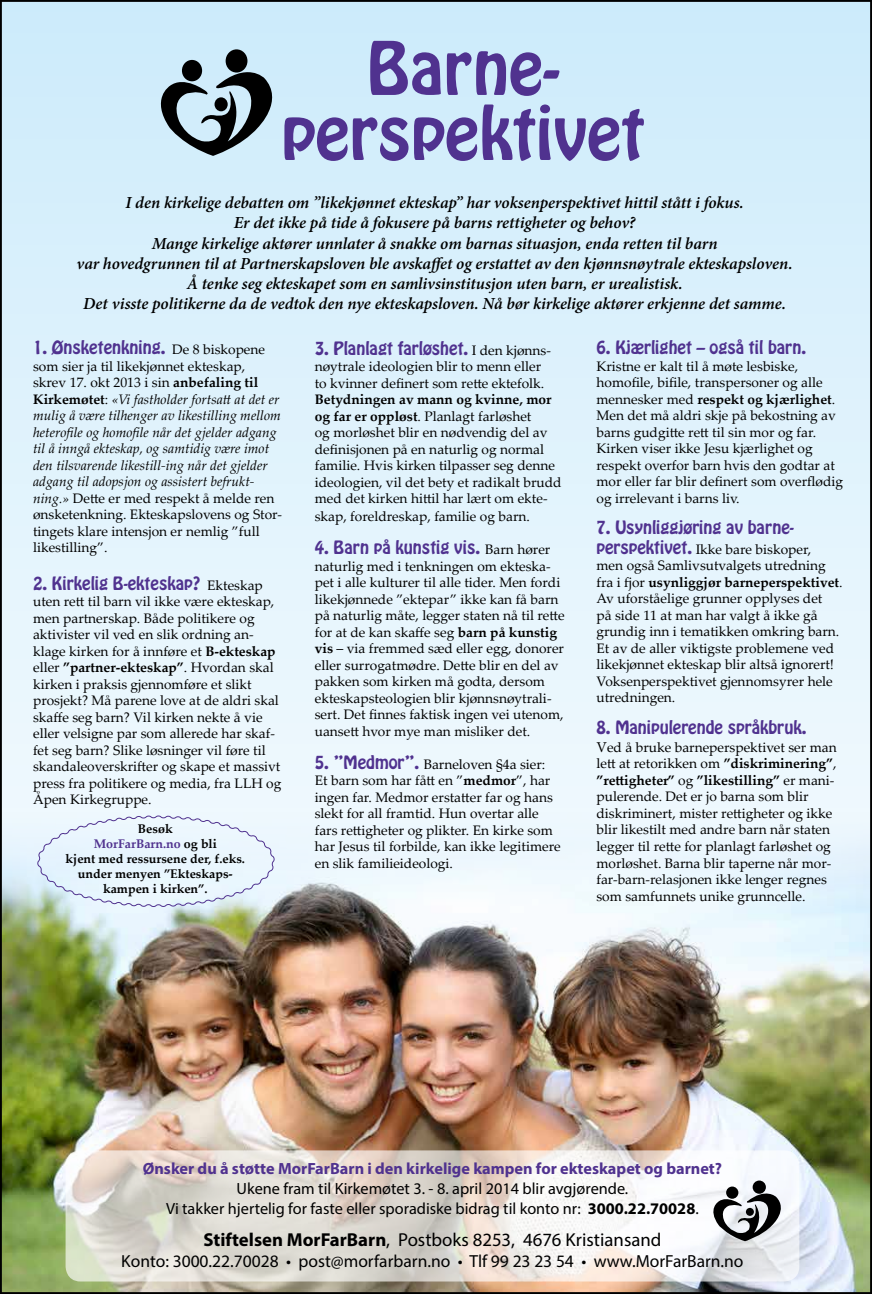
<style>
.page{position:relative;width:872px;height:1294px;background:#fff}
.page>*{position:absolute;margin:0;border:0;box-sizing:border-box;transform-origin:0 0}
.t1{font:65px/65px "Hobo Std";color:#50328f;text-align:center}
.t2{font:18.75px "Myriad Pro";color:#000}
.t3{font:17.5px "Myriad Pro";color:#000}
.t4{font:italic 600 16.88px/20.2px "Minion Pro";letter-spacing:-.005em;color:#000;text-align:center}
.t5{font:16.25px "Hobo Std";color:#50328f}
.t6{font:16.25px/19.5px "Myriad Pro";color:#000;text-align:center}
.t7{font:700 16.25px "Myriad Pro";color:#50328f}
.t8{font:13.75px/16.5px "Palatino Linotype";color:#000}
.t9{font:italic 13.75px/16.5px "Palatino Linotype";color:#000}
.t10{font:700 12.5px/15px "Palatino Linotype";color:#000;text-align:center}
.s1{font-family:"Palatino Linotype";font-size:13.75px;color:#000}
.s2{font-style:normal}
.s3{font-weight:700;font-style:normal}
.s4{font-weight:700}
.s5{color:#50328f}
.s6{font-family:"Hobo Std";font-size:16.25px;color:#50328f}
.s7{font-family:"Minion Pro";font-size:15px}
</style>
<div class="page">
<img style="left:0;top:0;width:872px;height:1293px">
<svg style="left:37px;top:814px;width:238px;height:93px;background:#e4f0f9"></svg>
<div style="left:226px;top:49px;width:21px;height:24px;background:#000;border-radius:50%"></div>
<svg style="left:158px;top:60px;width:117px;height:96px;background:#809199"></svg>
<svg style="left:752px;top:1180px;width:14px;height:13px"></svg>
<svg style="left:711px;top:1186px;width:71px;height:55px"></svg>
<h1 class="t1" style="left:281px;top:37px;width:365px">Barne&shy;perspektivet</h1>
<p class="t4" style="left:77px;top:192px;width:717px">I den kirkelige debatten om ”likekjønnet ekteskap” har voksenperspektivet hittil stått i fokus.<br>Er det ikke på tide å fokusere på barns rettigheter og behov?<br>Mange kirkelige aktører unnlater å snakke om barnas situasjon, enda retten til barn<br>var hovedgrunnen til at Partnerskapsloven ble avskaffet og erstattet av den kjønnsnøytrale ekteskapsloven.<br>Å tenke seg ekteskapet som en samlivsinstitusjon uten barn, er urealistisk.<br>Det visste politikerne da de vedtok den nye ekteskapsloven. Nå bør kirkelige aktører erkjenne det samme.</p>
<p class="t5" style="left:33px;top:336px;width:233px">1. Ønsketenkning. <span class="s1">De 8 biskopene</span></p>
<p class="t9" style="left:33px;top:357px;width:250px"><span class="s2">som sier ja til likekjønnet ekteskap,<br>skrev 17. okt 2013 i sin</span> <span class="s3">anbefaling til Kirkemøtet</span><span class="s2">:</span> «Vi fastholder fortsatt at det er mulig å være tilhenger av likestilling mellom heterofile og homofile når det gjelder adgang til å inngå ekteskap, og samtidig være imot den tilsvarende likestill-ing når det gjelder adgang til adopsjon og assistert befrukt&shy;ning.» <span class="s2">Dette er med respekt å melde ren ønsketenkning. Ekteskapslovens og Stor&shy;tingets klare intensjon er nemlig ”full likestilling”.</span></p>
<p class="t5" style="left:33px;top:572px;width:231px">2. Kirkelig B-ekteskap? <span class="s1">Ekteskap</span></p>
<p class="t8" style="left:33px;top:593px;width:250px">uten rett til barn vil ikke være ekteskap, men partnerskap. Både politikere og aktivister vil ved en slik ordning an&shy;klage kirken for å innføre et <span class="s4">B-ekteskap </span>eller <span class="s4">”partner-ekteskap”</span>. Hvordan skal kirken i praksis gjennomføre et slikt prosjekt? Må parene love at de aldri skal skaffe seg barn? Vil kirken nekte å vie eller velsigne par som allerede har skaf&shy;fet seg barn? Slike løsninger vil føre til skandaleoverskrifter og skape et massivt press fra politikere og media, fra LLH og Åpen Kirkegruppe.</p>
<p class="t10" style="left:66px;top:821px;width:181px">Besøk<br><span class="s5">MorFarBarn.no</span> og bli<br>kjent med ressursene der, f.eks. under menyen ”Ekteskaps&shy;kampen i kirken”.</p>
<p class="t5" style="left:315px;top:337px;width:238px">3. Planlagt farløshet. <span class="s1">I den kjønns-</span></p>
<p class="t8" style="left:315px;top:357px;width:231px">nøytrale ideologien blir to menn eller to kvinner definert som rette ektefolk.</p>
<p class="t8" style="left:315px;top:390px;width:248px"><span class="s4">Betydningen av mann og kvinne, mor og far er oppløst</span>. Planlagt farløshet<br>og morløshet blir en nødvendig del av definisjonen på en naturlig og normal familie. Hvis kirken tilpasser seg denne ideologien, vil det bety et radikalt brudd med det kirken hittil har lært om ekte-</p>
<p class="t8" style="left:315px;top:507px;width:217px">skap, foreldreskap, familie og barn.</p>
<p class="t5" style="left:315px;top:536px;width:237px">4. Barn på kunstig vis. <span class="s1">Barn hører</span></p>
<p class="t8" style="left:315px;top:557px;width:251px">naturlig med i tenkningen om ekteska&shy;pet i alle kulturer til alle tider. Men fordi likekjønnede ”ektepar” ikke kan få barn på naturlig måte, legger staten nå til rette for at de kan skaffe seg <span class="s4">barn på kunstig vis</span> – via fremmed sæd eller egg, donorer eller surrogatmødre. Dette blir en del av pakken som kirken må godta, dersom ekteskapsteologien blir kjønnsnøytrali&shy;sert. Det finnes faktisk ingen vei utenom, uansett hvor mye man misliker det.</p>
<p class="t8" style="left:315px;top:755px;width:247px"><span class="s6">5. ”Medmor”.</span> Barneloven §4a sier:<br>Et barn som har fått en ”<span class="s4">medmor</span>”, har ingen far. Medmor erstatter far og hans slekt for all framtid. Hun overtar alle fars rettigheter og plikter. En kirke som har Jesus til forbilde, kan ikke legitimere en slik familieideologi.</p>
<p class="t5" style="left:596px;top:336px;width:211px">6. Kjærlighet – også til barn.</p>
<p class="t8" style="left:596px;top:357px;width:248px">Kristne er kalt til å møte lesbiske, homofile, bifile, transpersoner og alle mennesker med <span class="s4">respekt og kjærlighet</span>.<br>Men det må aldri skje på bekostning av barns gudgitte rett til sin mor og far.<br>Kirken viser ikke Jesu kjærlighet og respekt overfor barn hvis den godtar at mor eller far blir definert som overflødig og irrelevant i barns liv.</p>
<p class="t5" style="left:596px;top:516px;width:199px">7. Usynliggjøring av barne-</p>
<p class="t8" style="left:596px;top:540px;width:248px"><span class="s6">perspektivet.</span> Ikke bare biskoper,<br>men også Samlivsutvalgets utredning fra i fjor <span class="s4">usynliggjør barneperspektivet</span>.<br>Av uforståelige grunner opplyses det<br>på side 11 at man har valgt å ikke gå grundig inn i tematikken omkring barn.<br>Et av de aller viktigste problemene ved likekjønnet ekteskap blir altså ignorert!<br>Voksenperspektivet gjennomsyrer hele utredningen.</p>
<p class="t5" style="left:596px;top:716px;width:212px">8. Manipulerende språkbruk.</p>
<p class="t8" style="left:596px;top:738px;width:242px"><span class="s7">V</span>ed å bruke barneperspektivet ser man lett at retorikken om <span class="s4">”diskriminering”</span>, <span class="s4">”rettigheter”</span> og <span class="s4">”likestilling”</span> er mani&shy;pulerende. Det er jo barna som blir diskriminert, mister rettigheter og ikke blir likestilt med andre barn når staten legger til rette for planlagt farløshet og morløshet. Barna blir taperne når mor&shy;far-barn-relasjonen ikke lenger regnes som samfunnets unike grunncelle.</p>
<p class="t7" style="left:143px;top:1158px;width:581px">Ønsker du å støtte MorFarBarn i den kirkelige kampen for ekteskapet og barnet?</p>
<p class="t6" style="left:166px;top:1178px;width:534px">Ukene fram til Kirkemøtet 3. - 8. april 2014 blir avgjørende.<br>Vi takker hjertelig for faste eller sporadiske bidrag til konto nr: <span class="s4">3000.22.70028</span>.</p>
<h2 class="t2" style="left:203px;top:1227px;width:459px"><span class="s4">Stiftelsen MorFarBarn</span>, Postboks 8253, 4676 Kristiansand</h2>
<p class="t3" style="left:121px;top:1250px;width:624px">Konto: 3000.22.70028 • post@morfarbarn.no • Tlf 99 23 23 54 • www.MorFarBarn.no</p>
</div>
